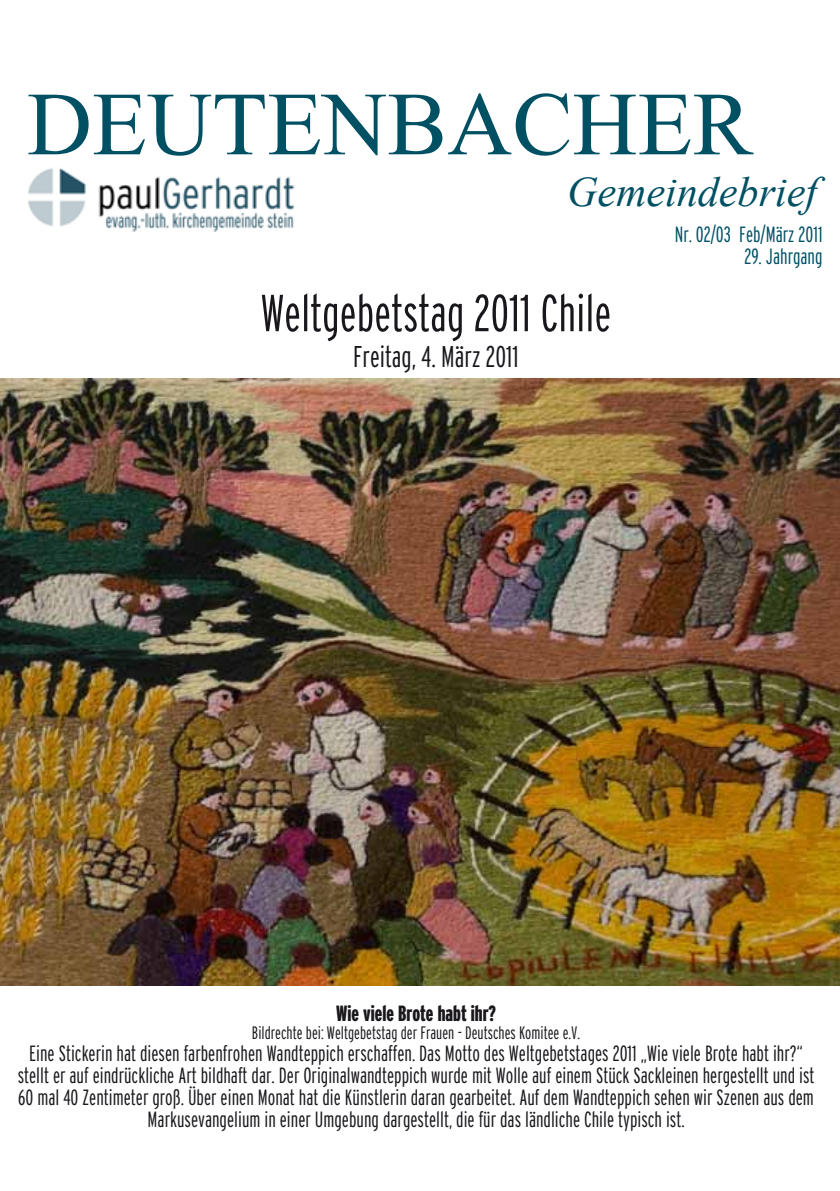
<style>
.page{position:relative;width:840px;height:1191px;background:#fff}
.page>*{position:absolute;margin:0;border:0;box-sizing:border-box;transform-origin:0 0}
.t1{font:90px "Times New Roman";color:#005064}
.t2{font:300 extra-condensed 52px "Interstate";color:#1a171c}
.t3{font:italic 42px "Times New Roman";color:#005064}
.t4{font:300 extra-condensed 30px "Interstate";color:#1a171c}
.t5{font:300 extra-condensed 22px/22px "Interstate";color:#1a171c;text-align:center}
.t6{font:300 extra-condensed 22px "Interstate";color:#005064}
.t7{font:900 extra-condensed 22px "Interstate";color:#1a171c}
.t8{font:300 extra-condensed 18px "Interstate";color:#1a171c}
</style>
<div class="page">
<img style="left:29px;top:168px;width:266px;height:63px">
<img style="left:0;top:378px;width:839px;height:607px">
<h1 class="t1" style="left:27px;top:64px;width:726px">DEUTENBACHER</h1>
<h3 class="t3" style="left:567px;top:163px;width:251px">Gemeindebrief</h3>
<h2 class="t2" style="left:260px;top:284px;width:352px">Weltgebetstag 2011 Chile</h2>
<h3 class="t4" style="left:353px;top:340px;width:167px">Freitag, 4. März 2011</h3>
<p class="t6" style="left:674px;top:222px;width:149px">Nr. 02/03 Feb/März 2011</p>
<p class="t6" style="left:744px;top:244px;width:80px">29. Jahrgang</p>
<p class="t7" style="left:336px;top:1001px;width:161px">Wie viele Brote habt ihr?</p>
<p class="t8" style="left:252px;top:1022px;width:329px">Bildrechte bei: Weltgebetstag der Frauen - Deutsches Komitee e.V.</p>
<p class="t5" style="left:18px;top:1042px;width:797px">Eine Stickerin hat diesen farbenfrohen Wandteppich erschaffen. Das Motto des Weltgebetstages 2011 „Wie viele Brote habt ihr?“ stellt er auf eindrückliche Art bildhaft dar. Der Originalwandteppich wurde mit Wolle auf einem Stück Sackleinen hergestellt und ist 60 mal 40 Zentimeter groß. Über einen Monat hat die Künstlerin daran gearbeitet. Auf dem Wandteppich sehen wir Szenen aus dem Markusevangelium in einer Umgebung dargestellt, die für das ländliche Chile typisch ist.</p>
</div>
